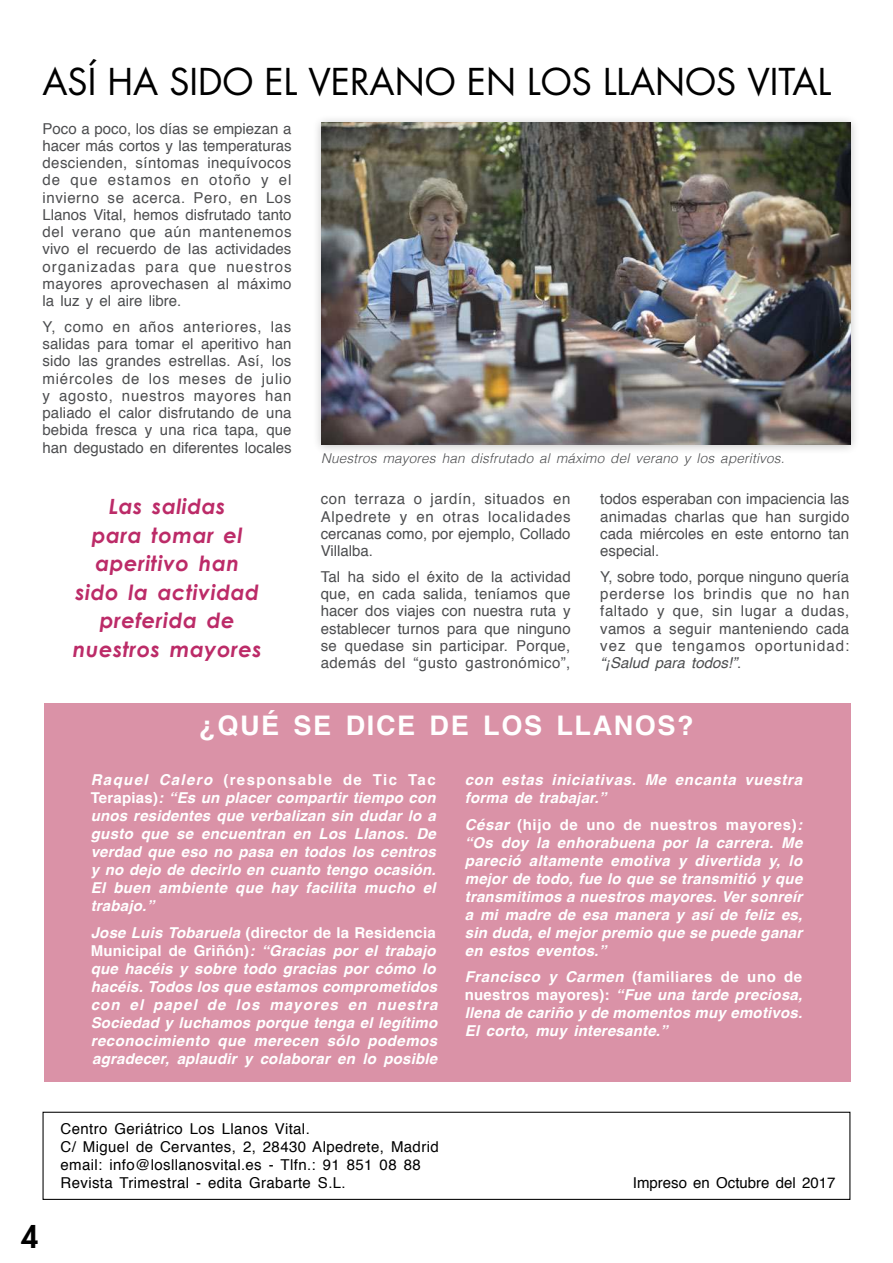
<style>
.page{position:relative;width:893px;height:1263px;background:#fff}
.page>*{position:absolute;margin:0;border:0;box-sizing:border-box;transform-origin:0 0}
.t1{font:36px "Futura Std";color:#000}
.t2{font:800 30px "Futura Std";color:#000}
.t3{font:700 27px "Helvetica";letter-spacing:.06em;color:#fff}
.t4{font:italic 700 21px/28.5px "Century Gothic";letter-spacing:.025em;color:#bc2b68;text-align:center}
.t5{font:15px/17.2px "Helvetica";letter-spacing:.015em;color:#4c4d4f;text-align:justify}
.t6{font:italic 700 15px/18px "Helvetica";letter-spacing:.015em;color:#fff;text-align:justify}
.t7{font:15px/18px "Helvetica";letter-spacing:.025em;color:#000}
.t8{font:italic 700 15px/18px "Helvetica";letter-spacing:.045em;color:#fff}
.t9{font:15px "Helvetica";color:#000}
.t10{font:italic 300 13.5px "Helvetica";letter-spacing:.015em;color:#4c4d4f}
.s1{font-style:italic}
.s2{font-style:normal}
</style>
<div class="page">
<div style="left:44px;top:703px;width:806px;height:378px;background:#da92a7"></div>
<div style="left:43px;top:1112px;width:807px;height:88px;border:1px solid #000"></div>
<div style="left:312px;top:114px;width:548px;height:341px;background:#000;opacity:.25"></div>
<img style="left:322px;top:122px;width:528px;height:322px">
<h1 class="t1" style="left:42px;top:60px;width:790px">ASÍ HA SIDO EL VERANO EN LOS LLANOS VITAL</h1>
<p class="t5" style="left:43px;top:121px;width:251px">Poco a poco, los días se empiezan a hacer más cortos y las temperaturas descienden, síntomas inequívocos de que estamos en otoño y el invierno se acerca. Pero, en Los Llanos Vital, hemos disfrutado tanto del verano que aún mantenemos vivo el recuerdo de las actividades organizadas para que nuestros mayores aprovechasen al máximo la luz y el aire libre.</p>
<p class="t5" style="left:43px;top:319px;width:251px">Y, como en años anteriores, las salidas para tomar el aperitivo han sido las grandes estrellas. Así, los miércoles de los meses de julio y agosto, nuestros mayores han paliado el calor disfrutando de una bebida fresca y una rica tapa, que han degustado en diferentes locales</p>
<h3 class="t4" style="left:73px;top:493px;width:190px">Las salidas<br>para tomar el aperitivo han sido la actividad preferida de nuestros mayores</h3>
<p class="t10" style="left:321px;top:453px;width:465px">Nuestros mayores han disfrutado al máximo del verano y los aperitivos.</p>
<p class="t5" style="left:321px;top:492px;width:251px">con terraza o jardín, situados en Alpedrete y en otras localidades cercanas como, por ejemplo, Collado Villalba.</p>
<p class="t5" style="left:321px;top:569px;width:251px">Tal ha sido el éxito de la actividad que, en cada salida, teníamos que hacer dos viajes con nuestra ruta y establecer turnos para que ninguno se quedase sin participar. Porque, además del “gusto gastronómico”,</p>
<p class="t5" style="left:600px;top:492px;width:251px">todos esperaban con impaciencia las animadas charlas que han surgido cada miércoles en este entorno tan especial.</p>
<p class="t5" style="left:600px;top:569px;width:251px">Y, sobre todo, porque ninguno quería perderse los brindis que no han faltado y que, sin lugar a dudas, vamos a seguir manteniendo cada vez que tengamos oportunidad: <span class="s1">“¡Salud para todos!”</span>.</p>
<h3 class="t3" style="left:199px;top:715px;width:496px">¿QUÉ SE DICE DE LOS LLANOS?</h3>
<p class="t6" style="left:91px;top:772px;width:347px">Raquel Calero <span class="s2">(responsable de Tic Tac Terapias)</span>: “Es un placer compartir tiempo con unos residentes que verbalizan sin dudar lo a gusto que se encuentran en Los Llanos. De verdad que eso no pasa en todos los centros y no dejo de decirlo en cuanto tengo ocasión.<br>El buen ambiente que hay facilita mucho el trabajo.”</p>
<p class="t6" style="left:91px;top:925px;width:348px">Jose Luis Tobaruela <span class="s2">(director de la Residencia Municipal de Griñón)</span>: “Gracias por el trabajo que hacéis y sobre todo gracias por cómo lo hacéis. Todos los que estamos comprometidos con el papel de los mayores en nuestra Sociedad y luchamos porque tenga el legítimo reconocimiento que merecen sólo podemos agradecer, aplaudir y colaborar en lo posible</p>
<p class="t8" style="left:465px;top:772px;width:339px">con estas iniciativas. Me encanta vuestra forma de trabajar.”</p>
<p class="t6" style="left:465px;top:817px;width:339px">César <span class="s2">(hijo de uno de nuestros mayores)</span>: “Os doy la enhorabuena por la carrera. Me pareció altamente emotiva y divertida y, lo mejor de todo, fue lo que se transmitió y que transmitimos a nuestros mayores. Ver sonreír a mi madre de esa manera y así de feliz es, sin duda, el mejor premio que se puede ganar en estos eventos.”</p>
<p class="t6" style="left:465px;top:969px;width:339px">Francisco y Carmen <span class="s2">(familiares de uno de nuestros mayores):</span> “Fue una tarde preciosa, llena de cariño y de momentos muy emotivos.<br>El corto, muy interesante.”</p>
<h2 class="t2" style="left:21px;top:1220px;width:19px">4</h2>
<p class="t7" style="left:61px;top:1121px;width:380px">Centro Geriátrico Los Llanos Vital.<br>C/ Miguel de Cervantes, 2, 28430 Alpedrete, Madrid email: info@losllanosvital.es - Tlfn.: 91 851 08 88<br>Revista Trimestral - edita Grabarte S.L.</p>
<p class="t9" style="left:633px;top:1177px;width:204px">Impreso en Octubre del 2017</p>
</div>
